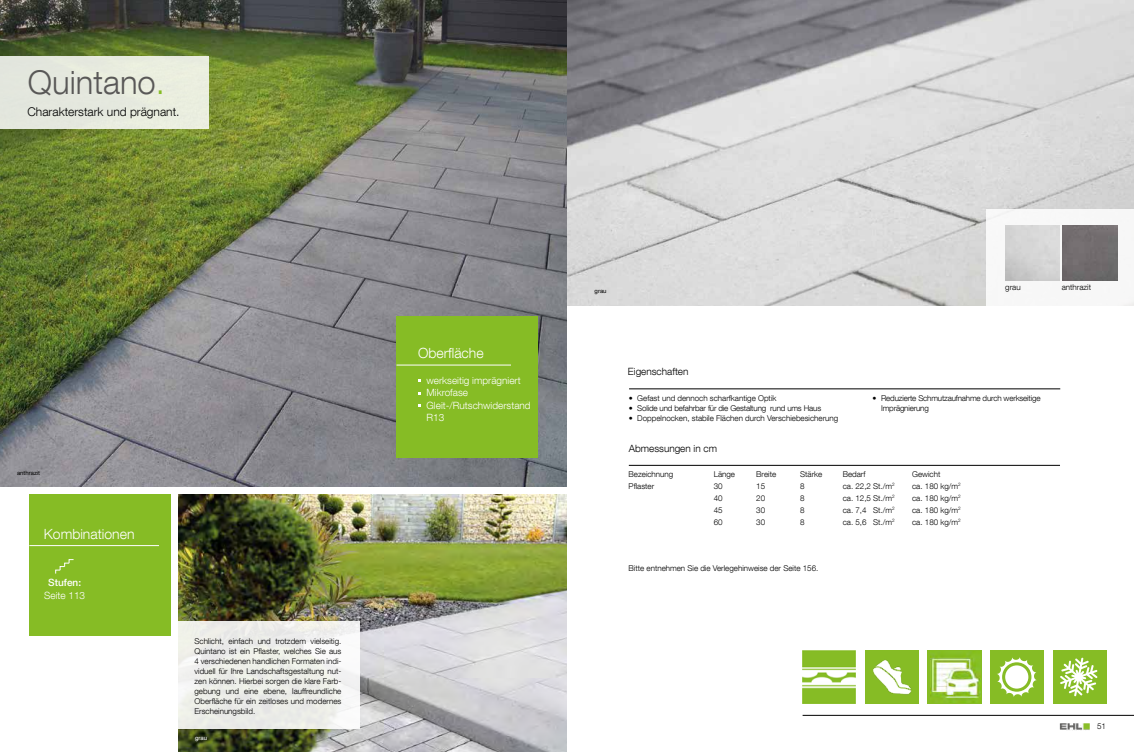
<style>
.page{position:relative;width:1134px;height:752px;background:#fff}
.page>*{position:absolute;margin:0;border:0;box-sizing:border-box;transform-origin:0 0}
.t1{font:300 32.7px "Helvetica Neue LT Com";color:#595857}
.t2{font:300 14px "Helvetica Neue LT Com";color:#fff}
.t3{font:300 12px "Helvetica Neue LT Com";color:#000}
.t4{font:300 10px/12.6px "Helvetica Neue LT Com";color:#fff}
.t5{font:300 10px "Helvetica Neue LT Com";color:#000}
.t6{font:500 10px "Helvetica Neue LT Com";color:#fff}
.t7{font:300 8px/10px "Helvetica Neue LT Com";color:#000;text-align:justify}
.t8{font:300 8px/10px "Helvetica Neue LT Com";letter-spacing:-.02em;color:#000}
.t9{font:6px "Helvetica Neue LT Com";color:#000}
.t10{font:6px "Helvetica Neue LT Com";color:#fff}
.s1{color:#86bc25}
</style>
<div class="page">
<div style="left:990px;top:650px;width:54px;height:53px;background:#86bc25"></div>
<svg style="left:997px;top:657px;width:40px;height:40px"></svg>
<svg style="left:1002px;top:662px;width:29px;height:29px"></svg>
<div style="left:1005px;top:665px;width:23px;height:23px;background:#fff;border-radius:50%"></div>
<div style="left:1053px;top:650px;width:53px;height:53px;background:#86bc25"></div>
<svg style="left:1060px;top:657px;width:38px;height:39px"></svg>
<img style="left:1059px;top:723px;width:31px;height:6px">
<div style="left:29px;top:493px;width:142px;height:142px;background:#86bc25"></div>
<svg style="left:55px;top:559px;width:19px;height:14px"></svg>
<hr style="left:29px;top:545px;width:130px;height:1px;background:#fff">
<img style="left:567px;top:0;width:567px;height:305px">
<img style="left:0;top:0;width:567px;height:486px">
<img style="left:178px;top:494px;width:389px;height:257px">
<div style="left:396px;top:316px;width:142px;height:141px;background:#86bc25"></div>
<hr style="left:396px;top:364px;width:115px;height:1px;background:#fff">
<hr style="left:629px;top:388px;width:431px;height:1px;background:#000">
<hr style="left:629px;top:465px;width:431px;height:1px;background:#000">
<div style="left:177px;top:620px;width:183px;height:108px;background:linear-gradient(to right,#ebece7,#f2f3f1)"></div>
<img style="left:865px;top:650px;width:54px;height:54px">
<svg style="left:986px;top:209px;width:148px;height:100px"></svg>
<img style="left:1062px;top:226px;width:55px;height:54px">
<div style="left:0;top:56px;width:208px;height:72px;background:#e6e9de"></div>
<div style="left:927px;top:650px;width:54px;height:53px;background:#86bc25"></div>
<img style="left:930px;top:651px;width:51px;height:51px">
<hr style="left:803px;top:714px;width:331px;height:1px;background:#000">
<img style="left:803px;top:650px;width:53px;height:53px">
<h1 class="t1" style="left:28px;top:63px;width:138px">Quintano<span class="s1">.</span></h1>
<h3 class="t3" style="left:28px;top:105px;width:154px">Charakterstark und prägnant.</h3>
<p class="t9" style="left:17px;top:469px;width:25px">anthrazit</p>
<h2 class="t2" style="left:44px;top:525px;width:92px">Kombinationen</h2>
<p class="t6" style="left:48px;top:576px;width:34px">Stufen:</p>
<p class="t4" style="left:44px;top:588px;width:42px">Seite 113</p>
<p class="t7" style="left:194px;top:636px;width:148px">Schlicht, einfach und trotzdem vielseitig.<br>Quintano ist ein Pflaster, welches Sie aus 4 verschiedenen handlichen Formaten indi&shy;viduell für Ihre Landschaftsgestaltung nut&shy;zen können. Hierbei sorgen die klare Farb&shy;gebung und eine ebene, lauffreundliche Oberfläche für ein zeitloses und modernes Erscheinungsbild.</p>
<p class="t10" style="left:195px;top:734px;width:13px">grau</p>
<h2 class="t2" style="left:418px;top:345px;width:67px">Oberfläche</h2>
<p class="t4" style="left:427px;top:373px;width:106px">werkseitig imprägniert<br>Mikrofase<br>Gleit-/Rutschwiderstand<br>R13</p>
<p class="t9" style="left:595px;top:287px;width:13px">grau</p>
<p class="t7" style="left:1005px;top:281px;width:17px">grau</p>
<p class="t7" style="left:1062px;top:281px;width:31px">anthrazit</p>
<p class="t5" style="left:628px;top:365px;width:62px">Eigenschaften</p>
<p class="t7" style="left:629px;top:393px;width:149px">• Gefast und dennoch scharfkantige Optik</p>
<p class="t8" style="left:629px;top:403px;width:194px">• Solide und befahrbar für die Gestaltung rund ums Haus</p>
<p class="t7" style="left:629px;top:413px;width:211px">• Doppelnocken, stabile Flächen durch Verschiebesicherung</p>
<p class="t5" style="left:629px;top:442px;width:90px">Abmessungen in cm</p>
<p class="t8" style="left:881px;top:393px;width:161px;text-indent:-9px">• Reduzierte Schmutzaufnahme durch werkseitige<br>Imprägnierung</p>
<p class="t7" style="left:629px;top:468px;width:46px">Bezeichnung</p>
<p class="t7" style="left:714px;top:468px;width:23px">Länge</p>
<p class="t7" style="left:756px;top:468px;width:22px">Breite</p>
<p class="t7" style="left:800px;top:468px;width:24px">Stärke</p>
<p class="t7" style="left:843px;top:468px;width:24px">Bedarf</p>
<p class="t7" style="left:912px;top:468px;width:30px">Gewicht</p>
<p class="t7" style="left:629px;top:480px;width:27px">Pflaster</p>
<p class="t7" style="left:714px;top:480px;width:10px">30</p>
<p class="t7" style="left:756px;top:480px;width:10px">15</p>
<p class="t7" style="left:800px;top:480px;width:6px">8</p>
<p class="t7" style="left:843px;top:480px;width:54px">ca. 22,2 St./m<sup>2</sup></p>
<p class="t7" style="left:912px;top:480px;width:50px">ca. 180 kg/m<sup>2</sup></p>
<p class="t7" style="left:714px;top:492px;width:10px">40</p>
<p class="t7" style="left:756px;top:492px;width:10px">20</p>
<p class="t7" style="left:800px;top:492px;width:6px">8</p>
<p class="t7" style="left:843px;top:492px;width:54px">ca. 12,5 St./m<sup>2</sup></p>
<p class="t7" style="left:912px;top:492px;width:50px">ca. 180 kg/m<sup>2</sup></p>
<p class="t7" style="left:714px;top:504px;width:10px">45</p>
<p class="t7" style="left:756px;top:504px;width:10px">30</p>
<p class="t7" style="left:800px;top:504px;width:6px">8</p>
<p class="t7" style="left:843px;top:504px;width:54px">ca. 7,4 St./m<sup>2</sup></p>
<p class="t7" style="left:912px;top:504px;width:50px">ca. 180 kg/m<sup>2</sup></p>
<p class="t7" style="left:714px;top:516px;width:10px">60</p>
<p class="t7" style="left:756px;top:516px;width:10px">30</p>
<p class="t7" style="left:800px;top:516px;width:6px">8</p>
<p class="t7" style="left:843px;top:516px;width:54px">ca. 5,6 St./m<sup>2</sup></p>
<p class="t7" style="left:912px;top:516px;width:50px">ca. 180 kg/m<sup>2</sup></p>
<p class="t7" style="left:629px;top:562px;width:191px">Bitte entnehmen Sie die Verlegehinweise der Seite 156.</p>
<p class="t7" style="left:1097px;top:720px;width:10px">51</p>
</div>
